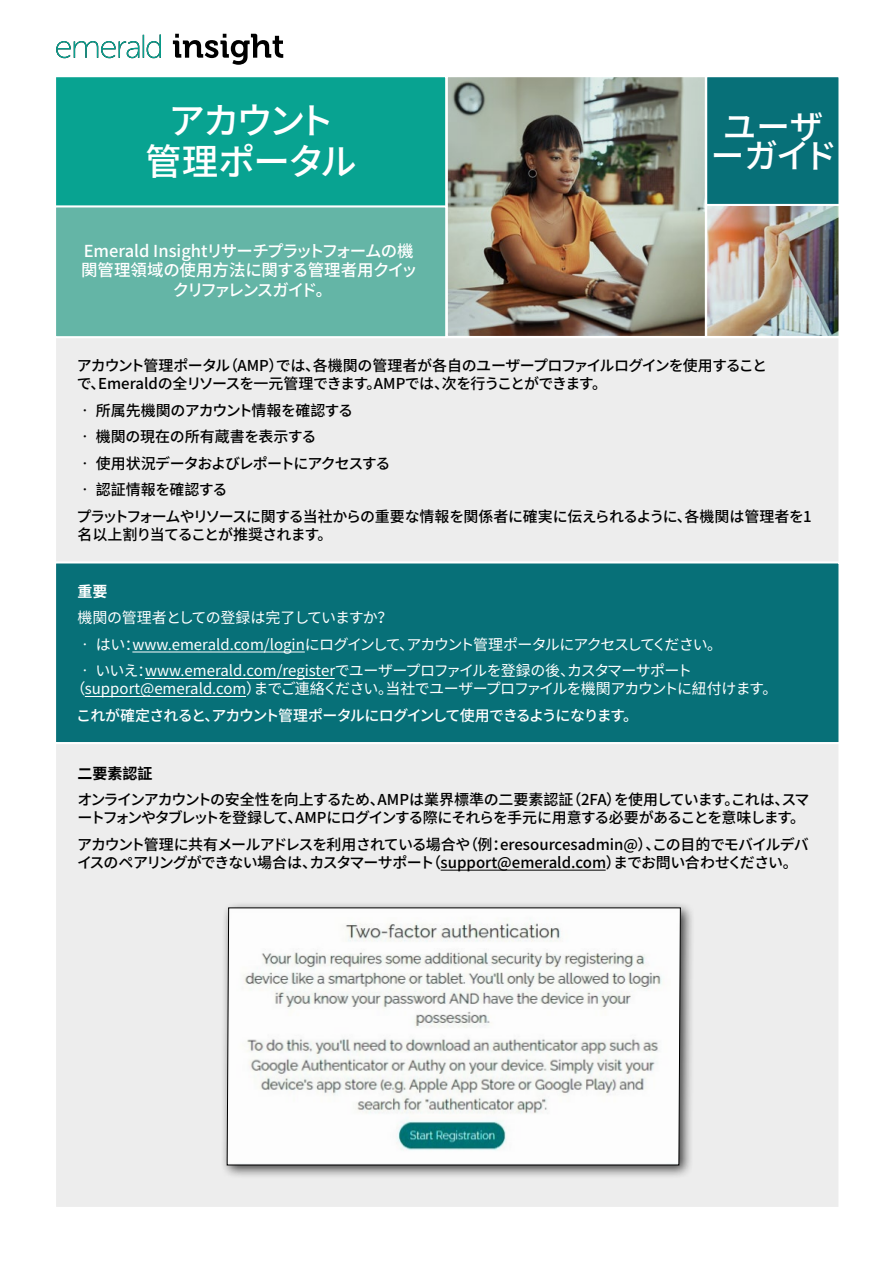
<style>
.page{position:relative;width:893px;height:1263px;background:#fff}
.page>*{position:absolute;margin:0;border:0;box-sizing:border-box;transform-origin:0 0}
.t1{font:500 36.6px/41px "Source Han Sans CN";letter-spacing:-.055em;color:#fff;text-align:center}
.t2{font:500 33.6px/29.2px "Source Han Sans CN";letter-spacing:-.01em;color:#fff;text-align:center}
.t3{font:500 16.5px/19.8px "Source Han Sans CN";letter-spacing:-.03em;color:#fff;text-align:center}
.t4{font:500 15px/18px "Source Han Sans CN";letter-spacing:-.055em;color:#000}
.t5{font:15px/18px "Source Han Sans CN";letter-spacing:-.03em;color:#fff}
.t6{font:500 15px/18px "Source Han Sans CN";letter-spacing:-.035em;color:#000}
.t7{font:500 15px "Source Han Sans CN";letter-spacing:-.065em;color:#fff}
.t8{font:500 15px "Source Han Sans CN";letter-spacing:-.075em;color:#000}
.t9{font:500 15px "Source Han Sans CN";letter-spacing:-.015em;color:#000}
.t10{font:700 15px "Source Han Sans CN";color:#000}
.t11{font:700 15px "Source Han Sans CN";color:#fff}
</style>
<div class="page">
<div style="left:54px;top:81px;width:787px;height:1128px;background:#ededed;border:2px solid #fff"></div>
<div style="left:54px;top:75px;width:393px;height:263px;background:#08a391;border:2px solid #fff"></div>
<div style="left:705px;top:75px;width:136px;height:133px;background:#077078;border:2px solid #fff"></div>
<img style="left:707px;top:204px;width:132px;height:134px">
<div style="left:54px;top:205px;width:393px;height:133px;background:#64b5a6;border:2px solid #fff"></div>
<svg style="left:56px;top:34px;width:227px;height:31px"></svg>
<img style="left:446px;top:75px;width:261px;height:263px">
<hr style="left:441px;top:870px;width:165px;height:1px;background:#000">
<div style="left:55px;top:562px;width:784px;height:181px;background:#077078"></div>
<hr style="left:132px;top:652px;width:173px;height:1px;background:#fff">
<hr style="left:145px;top:678px;width:190px;height:1px;background:#fff">
<hr style="left:85px;top:696px;width:161px;height:1px;background:#fff">
<div style="left:54px;top:561px;width:787px;height:183px;border:2px solid #fff"></div>
<div style="left:220px;top:901px;width:475px;height:278px;background:#000;opacity:.75"></div>
<svg style="left:227px;top:907px;width:454px;height:258px"></svg>
<h1 class="t1" style="left:145px;top:101px;width:213px">アカウント管理ポータル</h1>
<p class="t3" style="left:81px;top:241px;width:338px">Emerald Insightリサーチプラットフォームの機関管理領域の使用方法に関する管理者用クイックリファレンスガイド。</p>
<h2 class="t2" style="left:711px;top:112px;width:128px">ユーザーガイド</h2>
<p class="t4" style="left:77px;top:357px;width:692px">アカウント管理ポータル（AMP）では、各機関の管理者が各自のユーザープロファイルログインを使用することで、Emeraldの全リソースを一元管理できます。AMPでは、次を行うことができます。</p>
<p class="t4" style="left:77px;top:402px;width:277px">• 所属先機関のアカウント情報を確認する</p>
<p class="t9" style="left:77px;top:428px;width:241px">• 機関の現在の所有蔵書を表示する</p>
<p class="t8" style="left:77px;top:455px;width:315px">• 使用状況データおよびレポートにアクセスする</p>
<p class="t4" style="left:76px;top:477px;width:737px;line-height:26.5px">• 認証情報を確認する<br>プラットフォームやリソースに関する当社からの重要な情報を関係者に確実に伝えられるように、各機関は管理者を1</p>
<p class="t4" style="left:77px;top:526px;width:257px">名以上割り当てることが推奨されます。</p>
<p class="t11" style="left:77px;top:583px;width:31px">重要</p>
<p class="t5" style="left:77px;top:609px;width:317px">機関の管理者としての登録は完了していますか？</p>
<p class="t5" style="left:77px;top:635px;width:646px">• はい：www.emerald.com/loginにログインして、アカウント管理ポータルにアクセスしてください。</p>
<p class="t5" style="left:70px;top:662px;width:708px;text-indent:7px">• いいえ：www.emerald.com/registerでユーザープロファイルを登録の後、カスタマーサポート（support@emerald.com）までご連絡ください。当社でユーザープロファイルを機関アカウントに紐付けます。</p>
<p class="t7" style="left:76px;top:707px;width:563px">これが確定されると、アカウント管理ポータルにログインして使用できるようになります。</p>
<p class="t10" style="left:78px;top:765px;width:76px">二要素認証</p>
<p class="t4" style="left:77px;top:791px;width:733px">オンラインアカウントの安全性を向上するため、AMPは業界標準の二要素認証（2FA）を使用しています。これは、スマートフォンやタブレットを登録して、AMPにログインする際にそれらを手元に用意する必要があることを意味します。</p>
<p class="t6" style="left:77px;top:836px;width:733px">アカウント管理に共有メールアドレスを利用されている場合や（例：eresourcesadmin@）、この目的でモバイルデバイスのペアリングができない場合は、カスタマーサポート（support@emerald.com）までお問い合わせください。</p>
</div>
